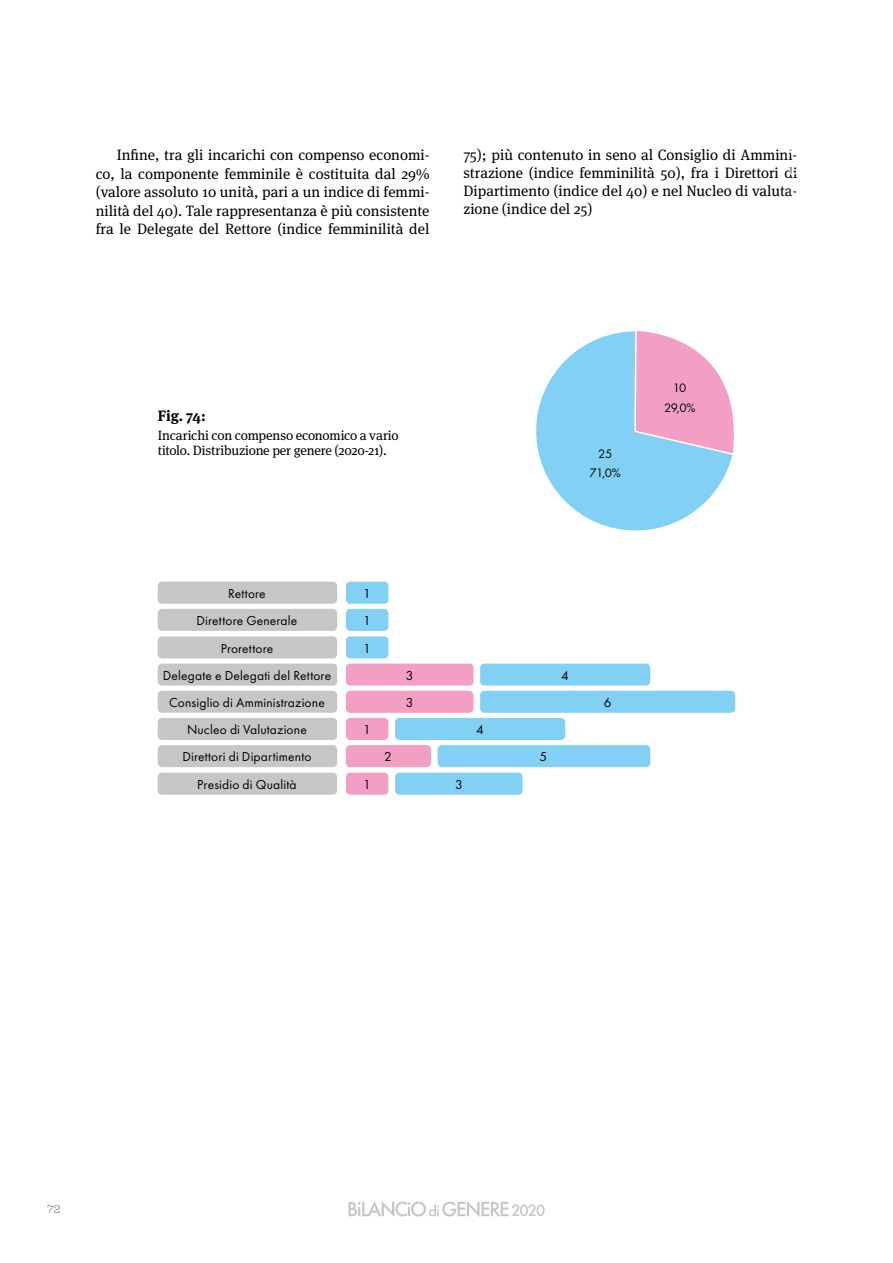
<style>
.page{position:relative;width:893px;height:1263px;background:#fff}
.page>*{position:absolute;margin:0;border:0;box-sizing:border-box;transform-origin:0 0}
.t1{font:15px/18.5px "Meta Serif Pro";color:#000;text-align:justify}
.t2{font:700 15px "Meta Serif Pro";color:#000}
.t3{font:13.5px "Futura PT";letter-spacing:.01em;color:#000}
.t4{font:13.5px/15px "Meta Serif Pro";letter-spacing:-.005em;color:#000}
.t5{font:12.75px/19.5px "Futura PT";letter-spacing:-.05em;color:#000;text-align:center}
.t6{font:12px "Jubilat";color:#878787}
</style>
<div class="page">
<svg style="left:348px;top:1201px;width:196px;height:16px"></svg>
<svg style="left:536px;top:331px;width:197px;height:200px"></svg>
<svg style="left:634px;top:331px;width:102px;height:123px"></svg>
<div style="left:158px;top:609px;width:179px;height:22px;background:#c6c6c6;border-radius:4px"></div>
<div style="left:158px;top:582px;width:179px;height:22px;background:#c6c6c6;border-radius:4px"></div>
<div style="left:158px;top:663px;width:179px;height:23px;background:#c6c6c6;border-radius:4px"></div>
<div style="left:158px;top:636px;width:179px;height:22px;background:#c6c6c6;border-radius:4px"></div>
<div style="left:346px;top:663px;width:127px;height:23px;background:#f39fc5;border-radius:4px"></div>
<div style="left:346px;top:609px;width:42px;height:22px;background:#83d0f5;border-radius:4px"></div>
<div style="left:346px;top:582px;width:42px;height:22px;background:#83d0f5;border-radius:4px"></div>
<div style="left:480px;top:663px;width:170px;height:23px;background:#83d0f5;border-radius:4px"></div>
<div style="left:346px;top:636px;width:42px;height:22px;background:#83d0f5;border-radius:4px"></div>
<div style="left:158px;top:691px;width:179px;height:22px;background:#c6c6c6;border-radius:4px"></div>
<div style="left:346px;top:691px;width:127px;height:22px;background:#f39fc5;border-radius:4px"></div>
<div style="left:480px;top:691px;width:255px;height:22px;background:#83d0f5;border-radius:4px"></div>
<div style="left:158px;top:745px;width:179px;height:22px;background:#c6c6c6;border-radius:4px"></div>
<div style="left:158px;top:718px;width:179px;height:22px;background:#c6c6c6;border-radius:4px"></div>
<div style="left:158px;top:773px;width:179px;height:22px;background:#c6c6c6;border-radius:4px"></div>
<div style="left:395px;top:718px;width:170px;height:22px;background:#83d0f5;border-radius:4px"></div>
<div style="left:346px;top:773px;width:42px;height:22px;background:#f39fc5;border-radius:4px"></div>
<div style="left:346px;top:718px;width:42px;height:22px;background:#f39fc5;border-radius:4px"></div>
<div style="left:346px;top:745px;width:85px;height:22px;background:#f39fc5;border-radius:4px"></div>
<div style="left:438px;top:745px;width:212px;height:22px;background:#83d0f5;border-radius:4px"></div>
<div style="left:395px;top:773px;width:128px;height:22px;background:#83d0f5;border-radius:4px"></div>
<p class="t1" style="left:96px;top:145px;width:335px;text-indent:21px">Infine, tra gli incarichi con compenso economi&shy;co, la componente femminile è costituita dal 29% (valore assoluto 10 unità, pari a un indice di femmi&shy;nilità del 40). Tale rappresentanza è più consistente fra le Delegate del Rettore (indice femminilità del</p>
<p class="t1" style="left:463px;top:145px;width:335px;line-height:18px">75); più contenuto in seno al Consiglio di Ammini&shy;strazione (indice femminilità 50), fra i Direttori di Dipartimento (indice del 40) e nel Nucleo di valuta&shy;zione (indice del 25)</p>
<p class="t2" style="left:158px;top:403px;width:50px">Fig. 74:</p>
<p class="t4" style="left:158px;top:427px;width:242px">Incarichi con compenso economico a vario titolo. Distribuzione per genere (2020-21).</p>
<p class="t3" style="left:228px;top:585px;width:39px">Rettore</p>
<p class="t3" style="left:363px;top:585px;width:9px">1</p>
<p class="t3" style="left:197px;top:612px;width:102px">Direttore Generale</p>
<p class="t3" style="left:363px;top:612px;width:9px">1</p>
<p class="t3" style="left:221px;top:640px;width:54px">Prorettore</p>
<p class="t3" style="left:363px;top:640px;width:9px">1</p>
<p class="t3" style="left:163px;top:667px;width:170px">Delegate e Delegati del Rettore</p>
<p class="t3" style="left:406px;top:667px;width:9px">3</p>
<p class="t5" style="left:590px;top:444px;width:33px">25<br>71,0%</p>
<p class="t3" style="left:561px;top:667px;width:9px">4</p>
<p class="t3" style="left:169px;top:694px;width:157px">Consiglio di Amministrazione</p>
<p class="t3" style="left:406px;top:694px;width:9px">3</p>
<p class="t3" style="left:604px;top:694px;width:9px">6</p>
<p class="t3" style="left:187px;top:722px;width:121px">Nucleo di Valutazione</p>
<p class="t3" style="left:363px;top:722px;width:9px">1</p>
<p class="t3" style="left:476px;top:722px;width:9px">4</p>
<p class="t3" style="left:182px;top:749px;width:131px">Direttori di Dipartimento</p>
<p class="t3" style="left:197px;top:776px;width:101px">Presidio di Qualità</p>
<p class="t3" style="left:363px;top:776px;width:9px">1</p>
<p class="t3" style="left:384px;top:749px;width:9px">2</p>
<p class="t3" style="left:539px;top:749px;width:9px">5</p>
<p class="t3" style="left:455px;top:776px;width:9px">3</p>
<p class="t5" style="left:664px;top:378px;width:33px">10<br>29,0%</p>
<p class="t6" style="left:48px;top:1202px;width:14px">72</p>
</div>
